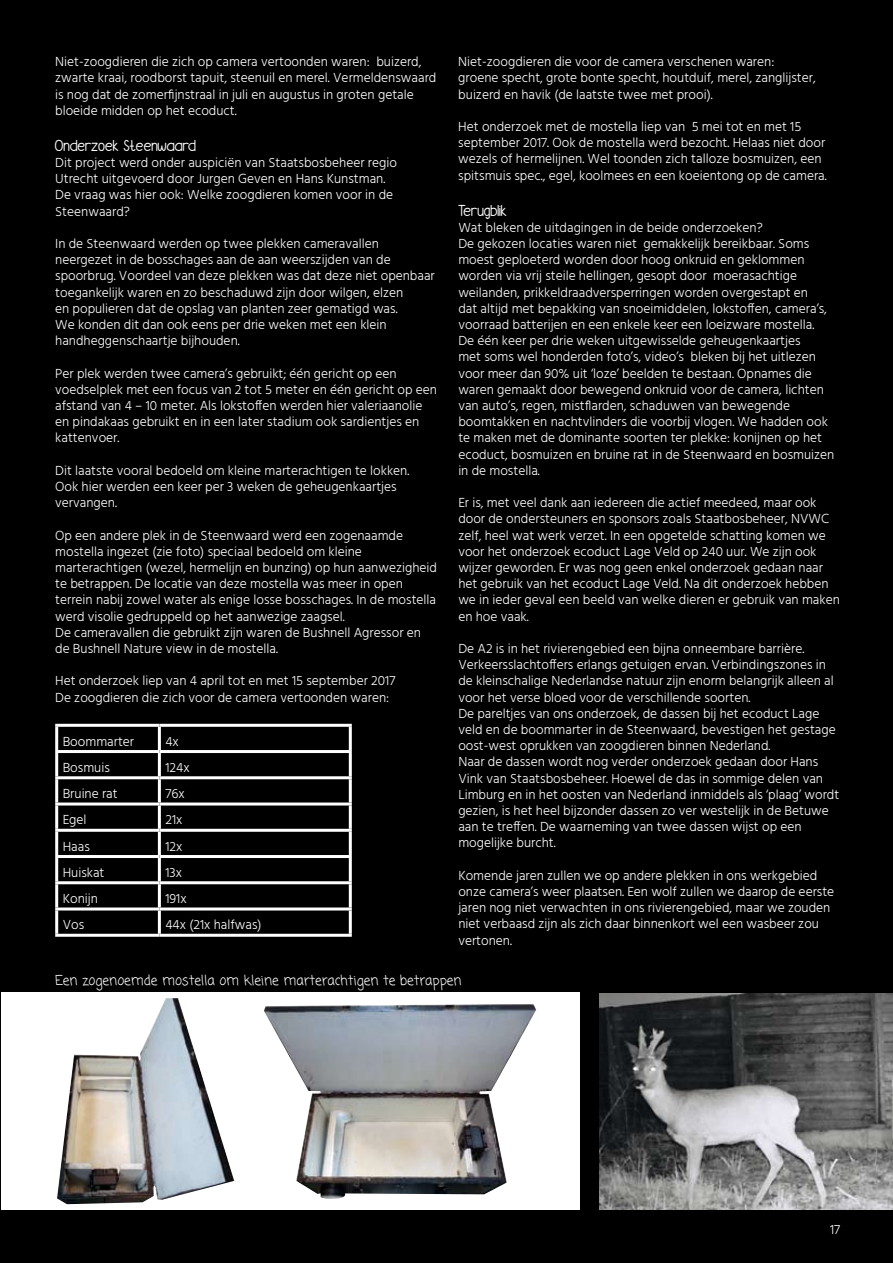
<style>
.page{position:relative;width:893px;height:1263px;background:#000}
.page>*{position:absolute;margin:0;border:0;box-sizing:border-box;transform-origin:0 0}
.t1{font:16.5px "Anisa Sans";color:#fff}
.t2{font:300 13.5px/16.2px "Hind";color:#fff}
.t3{font:13.5px "Coming Soon";color:#fff}
</style>
<div class="page">
<hr style="left:55px;top:724px;width:104px;height:3px;background:#fff">
<hr style="left:55px;top:727px;width:3px;height:23px;background:#fff">
<hr style="left:159px;top:724px;width:193px;height:3px;background:#fff">
<hr style="left:158px;top:727px;width:3px;height:23px;background:#fff">
<hr style="left:349px;top:727px;width:3px;height:23px;background:#fff">
<hr style="left:55px;top:750px;width:104px;height:3px;background:#fff">
<hr style="left:55px;top:753px;width:3px;height:23px;background:#fff">
<hr style="left:159px;top:750px;width:193px;height:3px;background:#fff">
<hr style="left:158px;top:753px;width:3px;height:23px;background:#fff">
<hr style="left:349px;top:753px;width:3px;height:23px;background:#fff">
<hr style="left:55px;top:776px;width:104px;height:3px;background:#fff">
<hr style="left:55px;top:779px;width:3px;height:23px;background:#fff">
<hr style="left:159px;top:776px;width:193px;height:3px;background:#fff">
<hr style="left:158px;top:779px;width:3px;height:23px;background:#fff">
<hr style="left:349px;top:779px;width:3px;height:23px;background:#fff">
<hr style="left:55px;top:802px;width:104px;height:3px;background:#fff">
<hr style="left:55px;top:805px;width:3px;height:24px;background:#fff">
<hr style="left:159px;top:802px;width:193px;height:3px;background:#fff">
<hr style="left:158px;top:805px;width:3px;height:24px;background:#fff">
<hr style="left:349px;top:805px;width:3px;height:24px;background:#fff">
<hr style="left:55px;top:829px;width:104px;height:3px;background:#fff">
<hr style="left:55px;top:832px;width:3px;height:23px;background:#fff">
<hr style="left:159px;top:829px;width:193px;height:3px;background:#fff">
<hr style="left:158px;top:832px;width:3px;height:23px;background:#fff">
<hr style="left:349px;top:832px;width:3px;height:23px;background:#fff">
<hr style="left:55px;top:855px;width:104px;height:3px;background:#fff">
<hr style="left:55px;top:858px;width:3px;height:23px;background:#fff">
<hr style="left:159px;top:855px;width:193px;height:3px;background:#fff">
<hr style="left:158px;top:858px;width:3px;height:23px;background:#fff">
<hr style="left:349px;top:858px;width:3px;height:23px;background:#fff">
<hr style="left:55px;top:881px;width:104px;height:3px;background:#fff">
<hr style="left:55px;top:884px;width:3px;height:23px;background:#fff">
<hr style="left:159px;top:881px;width:193px;height:3px;background:#fff">
<hr style="left:158px;top:884px;width:3px;height:23px;background:#fff">
<hr style="left:349px;top:884px;width:3px;height:23px;background:#fff">
<hr style="left:55px;top:907px;width:104px;height:3px;background:#fff">
<hr style="left:55px;top:910px;width:3px;height:24px;background:#fff">
<hr style="left:159px;top:907px;width:193px;height:3px;background:#fff">
<hr style="left:158px;top:910px;width:3px;height:24px;background:#fff">
<hr style="left:349px;top:910px;width:3px;height:24px;background:#fff">
<hr style="left:55px;top:934px;width:104px;height:3px;background:#fff">
<hr style="left:159px;top:934px;width:193px;height:3px;background:#fff">
<div style="left:1px;top:993px;width:578px;height:217px;background:#fff"></div>
<img style="left:57px;top:998px;width:177px;height:206px">
<img style="left:600px;top:993px;width:293px;height:216px">
<img style="left:264px;top:1004px;width:272px;height:195px">
<p class="t2" style="left:55px;top:54px;width:383px">Niet-zoogdieren die zich op camera vertoonden waren: buizerd, zwarte kraai, roodborst tapuit, steenuil en merel. Vermeldenswaard is nog dat de zomerfijnstraal in juli en augustus in groten getale bloeide midden op het ecoduct.</p>
<p class="t1" style="left:55px;top:138px;width:143px">Onderzoek Steenwaard</p>
<p class="t2" style="left:55px;top:155px;width:343px">Dit project werd onder auspiciën van Staatsbosbeheer regio Utrecht uitgevoerd door Jurgen Geven en Hans Kunstman.<br>De vraag was hier ook: Welke zoogdieren komen voor in de Steenwaard?</p>
<p class="t2" style="left:55px;top:236px;width:381px">In de Steenwaard werden op twee plekken cameravallen neergezet in de bosschages aan de aan weerszijden van de spoorbrug. Voordeel van deze plekken was dat deze niet openbaar toegankelijk waren en zo beschaduwd zijn door wilgen, elzen<br>en populieren dat de opslag van planten zeer gematigd was.<br>We konden dit dan ook eens per drie weken met een klein handheggenschaartje bijhouden.</p>
<p class="t2" style="left:55px;top:366px;width:383px">Per plek werden twee camera’s gebruikt; één gericht op een voedselplek met een focus van 2 tot 5 meter en één gericht op een afstand van 4 – 10 meter. Als lokstoffen werden hier valeriaanolie en pindakaas gebruikt en in een later stadium ook sardientjes en kattenvoer.</p>
<p class="t2" style="left:55px;top:463px;width:356px">Dit laatste vooral bedoeld om kleine marterachtigen te lokken.<br>Ook hier werden een keer per 3 weken de geheugenkaartjes vervangen.</p>
<p class="t2" style="left:55px;top:528px;width:383px">Op een andere plek in de Steenwaard werd een zogenaamde mostella ingezet (zie foto) speciaal bedoeld om kleine marterachtigen (wezel, hermelijn en bunzing) op hun aanwezigheid te betrappen. De locatie van deze mostella was meer in open terrein nabij zowel water als enige losse bosschages. In de mostella werd visolie gedruppeld op het aanwezige zaagsel.<br>De cameravallen die gebruikt zijn waren de Bushnell Agressor en de Bushnell Nature view in de mostella.</p>
<p class="t2" style="left:55px;top:673px;width:342px">Het onderzoek liep van 4 april tot en met 15 september 2017<br>De zoogdieren die zich voor de camera vertoonden waren:</p>
<p class="t2" style="left:63px;top:734px;width:73px">Boommarter</p>
<p class="t2" style="left:165px;top:734px;width:15px">4x</p>
<p class="t2" style="left:63px;top:760px;width:49px">Bosmuis</p>
<p class="t2" style="left:165px;top:760px;width:26px">124x</p>
<p class="t2" style="left:63px;top:786px;width:57px">Bruine rat</p>
<p class="t2" style="left:165px;top:786px;width:21px">76x</p>
<p class="t2" style="left:63px;top:812px;width:25px">Egel</p>
<p class="t2" style="left:165px;top:812px;width:19px">21x</p>
<p class="t2" style="left:63px;top:839px;width:29px">Haas</p>
<p class="t2" style="left:165px;top:839px;width:19px">12x</p>
<p class="t2" style="left:63px;top:865px;width:43px">Huiskat</p>
<p class="t2" style="left:165px;top:865px;width:18px">13x</p>
<p class="t2" style="left:63px;top:891px;width:37px">Konijn</p>
<p class="t2" style="left:165px;top:891px;width:23px">191x</p>
<p class="t2" style="left:63px;top:917px;width:23px">Vos</p>
<p class="t2" style="left:165px;top:917px;width:98px">44x (21x halfwas)</p>
<p class="t2" style="left:458px;top:54px;width:359px">Niet-zoogdieren die voor de camera verschenen waren: groene specht, grote bonte specht, houtduif, merel, zanglijster, buizerd en havik (de laatste twee met prooi).</p>
<p class="t2" style="left:458px;top:119px;width:370px">Het onderzoek met de mostella liep van 5 mei tot en met 15 september 2017. Ook de mostella werd bezocht. Helaas niet door wezels of hermelijnen. Wel toonden zich talloze bosmuizen, een spitsmuis spec., egel, koolmees en een koeientong op de camera.</p>
<p class="t1" style="left:458px;top:203px;width:50px">Terugblik</p>
<p class="t2" style="left:458px;top:220px;width:378px">Wat bleken de uitdagingen in de beide onderzoeken?<br>De gekozen locaties waren niet gemakkelijk bereikbaar. Soms moest geploeterd worden door hoog onkruid en geklommen worden via vrij steile hellingen, gesopt door moerasachtige weilanden, prikkeldraadversperringen worden overgestapt en<br>dat altijd met bepakking van snoeimiddelen, lokstoffen, camera’s, voorraad batterijen en een enkele keer een loeizware mostella.<br>De één keer per drie weken uitgewisselde geheugenkaartjes<br>met soms wel honderden foto’s, video’s bleken bij het uitlezen voor meer dan 90% uit ‘loze’ beelden te bestaan. Opnames die waren gemaakt door bewegend onkruid voor de camera, lichten van auto’s, regen, mistflarden, schaduwen van bewegende boomtakken en nachtvlinders die voorbij vlogen. We hadden ook te maken met de dominante soorten ter plekke: konijnen op het ecoduct, bosmuizen en bruine rat in de Steenwaard en bosmuizen in de mostella.</p>
<p class="t2" style="left:458px;top:495px;width:383px">Er is, met veel dank aan iedereen die actief meedeed, maar ook door de ondersteuners en sponsors zoals Staatbosbeheer, NVWC zelf, heel wat werk verzet. In een opgetelde schatting komen we voor het onderzoek ecoduct Lage Veld op 240 uur. We zijn ook wijzer geworden. Er was nog geen enkel onderzoek gedaan naar het gebruik van het ecoduct Lage Veld. Na dit onderzoek hebben we in ieder geval een beeld van welke dieren er gebruik van maken en hoe vaak.</p>
<p class="t2" style="left:458px;top:641px;width:382px">De A2 is in het rivierengebied een bijna onneembare barrière.<br>Verkeersslachtoffers erlangs getuigen ervan. Verbindingszones in de kleinschalige Nederlandse natuur zijn enorm belangrijk alleen al voor het verse bloed voor de verschillende soorten.<br>De pareltjes van ons onderzoek, de dassen bij het ecoduct Lage veld en de boommarter in de Steenwaard, bevestigen het gestage oost-west oprukken van zoogdieren binnen Nederland.<br>Naar de dassen wordt nog verder onderzoek gedaan door Hans Vink van Staatsbosbeheer. Hoewel de das in sommige delen van Limburg en in het oosten van Nederland inmiddels als ‘plaag’ wordt gezien, is het heel bijzonder dassen zo ver westelijk in de Betuwe aan te treffen. De waarneming van twee dassen wijst op een mogelijke burcht.</p>
<p class="t2" style="left:458px;top:868px;width:377px">Komende jaren zullen we op andere plekken in ons werkgebied onze camera’s weer plaatsen. Een wolf zullen we daarop de eerste jaren nog niet verwachten in ons rivierengebied, maar we zouden niet verbaasd zijn als zich daar binnenkort wel een wasbeer zou vertonen.</p>
<p class="t3" style="left:55px;top:971px;width:408px">Een zogenoemde mostella om kleine marterachtigen te betrappen</p>
<p class="t2" style="left:830px;top:1222px;width:12px">17</p>
</div>
